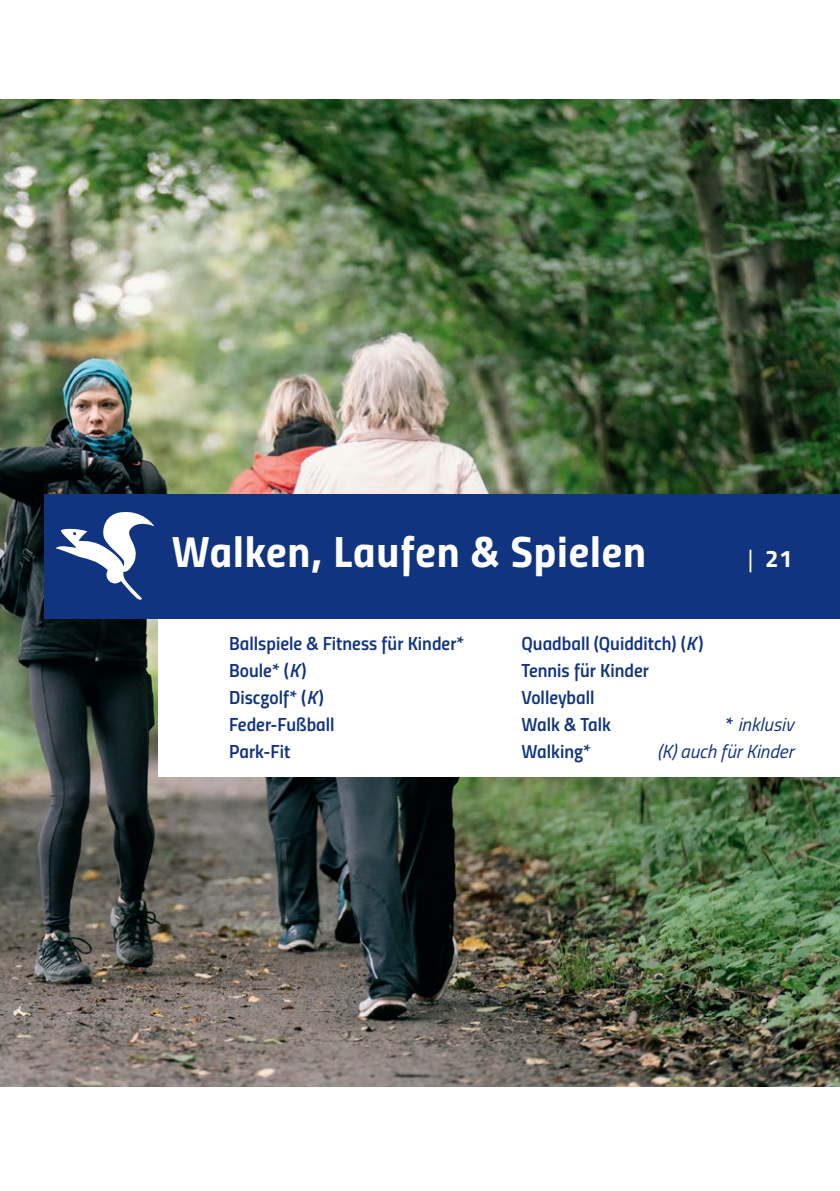
<style>
.page{position:relative;width:840px;height:1191px;background:#fff}
.page>*{position:absolute;margin:0;border:0;box-sizing:border-box;transform-origin:0 0}
.t1{font:44px "Titillium Bold Upright";letter-spacing:.02em;color:#fff}
.t2{font:700 24px "Titillium";color:#fff}
.t3{font:19px/27px "Titillium Semibold Upright";color:#10347f}
.t4{font:italic 19px "Titillium";color:#10347f}
.s1{font-weight:400;font-style:italic}
.s2{font-family:"Titillium";font-weight:600;font-style:italic}
.s3{font-family:"Titillium Semibold Upright";font-style:normal}
</style>
<div class="page">
<img style="left:0;top:99px;width:839px;height:987px">
<div style="left:158px;top:619px;width:681px;height:158px;background:#fff"></div>
<div style="left:44px;top:494px;width:795px;height:125px;background:#10347f"></div>
<svg style="left:56px;top:512px;width:98px;height:88px"></svg>
<h1 class="t1" style="left:172px;top:517px;width:475px">Walken, Laufen &amp; Spielen</h1>
<p class="t2" style="left:745px;top:540px;width:48px"><span class="s1">|</span> 21</p>
<p class="t3" style="left:229px;top:629px;width:236px">Ballspiele &amp; Fitness für Kinder*<br>Boule* (<span class="s2">K</span>)<br>Discgolf* (<span class="s2">K</span>)<br>Feder-Fußball<br>Park-Fit</p>
<p class="t3" style="left:521px;top:629px;width:183px">Quadball (Quidditch) (<span class="s2">K</span>)<br>Tennis für Kinder<br>Volleyball<br>Walk &amp; Talk</p>
<p class="t4" style="left:725px;top:711px;width:69px"><span class="s3">*</span> inklusiv</p>
<p class="t3" style="left:521px;top:737px;width:71px">Walking*</p>
<p class="t4" style="left:657px;top:738px;width:137px">(K) auch für Kinder</p>
</div>
